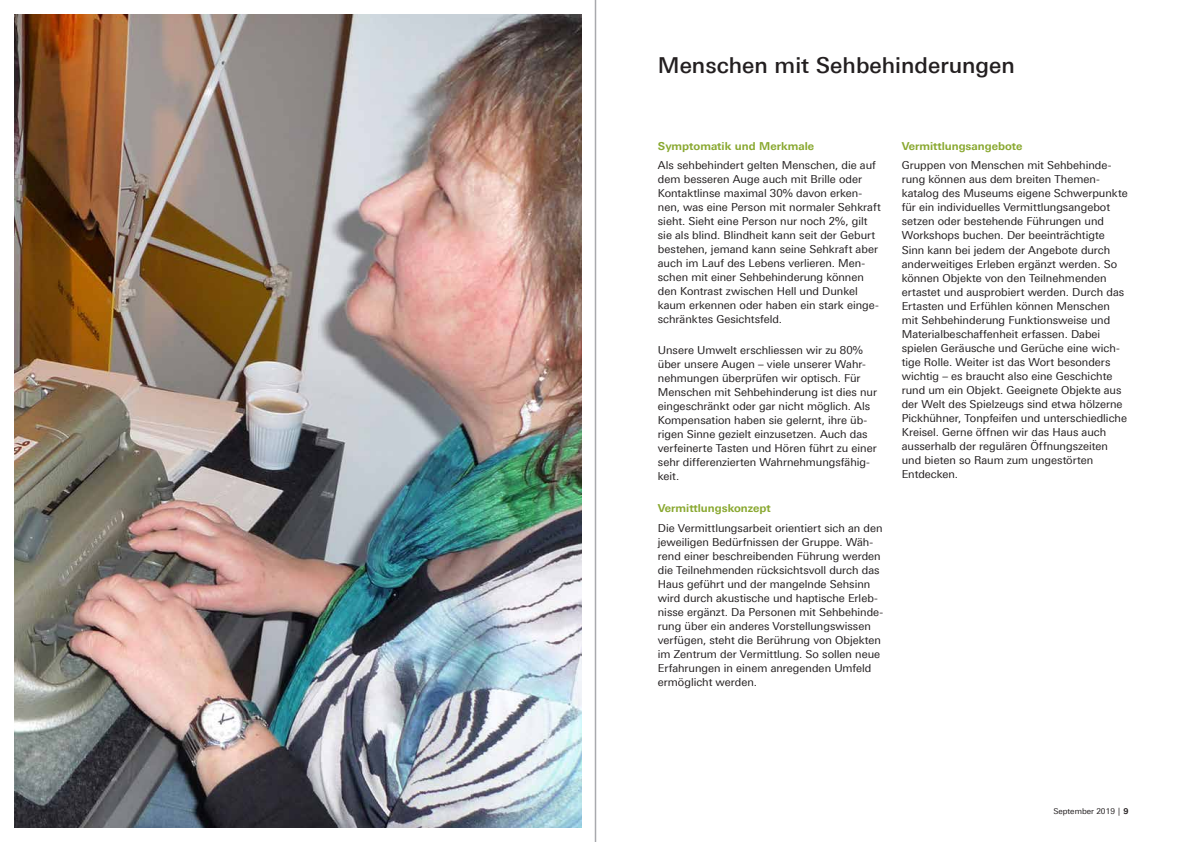
<style>
.page{position:relative;width:1191px;height:842px;background:#fff}
.page>*{position:absolute;margin:0;border:0;box-sizing:border-box;transform-origin:0 0}
.t1{font:500 22px "Linotype Univers 530";color:#231f20}
.t2{font:11px/14px "Linotype Univers 430";color:#231f20}
.t3{font:700 11px "Linotype Univers 630";color:#89a830}
.t4{font:8px "Linotype Univers 430";color:#231f20}
.s1{font-family:"Linotype Univers 630";font-weight:700}
</style>
<div class="page">
<img style="left:14px;top:14px;width:567px;height:814px">
<hr style="left:595px;top:0;width:1px;height:842px;background:#a8a9ad">
<h1 class="t1" style="left:658px;top:52px;width:358px">Menschen mit Sehbehinderungen</h1>
<p class="t3" style="left:658px;top:139px;width:158px">Symptomatik und Merkmale</p>
<p class="t2" style="left:658px;top:158px;width:224px">Als sehbehindert gelten Menschen, die auf dem besseren Auge auch mit Brille oder Kontaktlinse maximal 30% davon erken&shy;nen, was eine Person mit normaler Sehkraft sieht. Sieht eine Person nur noch 2%, gilt sie als blind. Blindheit kann seit der Geburt bestehen, jemand kann seine Sehkraft aber auch im Lauf des Lebens verlieren. Men&shy;schen mit einer Sehbehinderung können den Kontrast zwischen Hell und Dunkel kaum erkennen oder haben ein stark einge&shy;schränktes Gesichtsfeld.</p>
<p class="t2" style="left:658px;top:344px;width:220px">Unsere Umwelt erschliessen wir zu 80% über unsere Augen – viele unserer Wahr&shy;nehmungen überprüfen wir optisch. Für Menschen mit Sehbehinderung ist dies nur eingeschränkt oder gar nicht möglich. Als Kompensation haben sie gelernt, ihre üb&shy;rigen Sinne gezielt einzusetzen. Auch das verfeinerte Tasten und Hören führt zu einer sehr differenzierten Wahrnehmungsfähig&shy;keit.</p>
<p class="t3" style="left:658px;top:502px;width:114px">Vermittlungskonzept</p>
<p class="t2" style="left:658px;top:521px;width:227px">Die Vermittlungsarbeit orientiert sich an den jeweiligen Bedürfnissen der Gruppe. Wäh&shy;rend einer beschreibenden Führung werden die Teilnehmenden rücksichtsvoll durch das Haus geführt und der mangelnde Sehsinn wird durch akustische und haptische Erleb&shy;nisse ergänzt. Da Personen mit Sehbehinde&shy;rung über ein anderes Vorstellungswissen verfügen, steht die Berührung von Objekten im Zentrum der Vermittlung. So sollen neue Erfahrungen in einem anregenden Umfeld ermöglicht werden.</p>
<p class="t3" style="left:901px;top:139px;width:122px">Vermittlungsangebote</p>
<p class="t2" style="left:901px;top:159px;width:227px">Gruppen von Menschen mit Sehbehinde&shy;rung können aus dem breiten Themen&shy;katalog des Museums eigene Schwerpunkte für ein individuelles Vermittlungsangebot setzen oder bestehende Führungen und Workshops buchen. Der beeinträchtigte Sinn kann bei jedem der Angebote durch anderweitiges Erleben ergänzt werden. So können Objekte von den Teilnehmenden ertastet und ausprobiert werden. Durch das Ertasten und Erfühlen können Menschen mit Sehbehinderung Funktionsweise und Materialbeschaffenheit erfassen. Dabei spielen Geräusche und Gerüche eine wich&shy;tige Rolle. Weiter ist das Wort besonders wichtig – es braucht also eine Geschichte rund um ein Objekt. Geeignete Objekte aus der Welt des Spielzeugs sind etwa hölzerne Pickhühner, Tonpfeifen und unterschiedliche Kreisel. Gerne öffnen wir das Haus auch ausserhalb der regulären Öffnungszeiten und bieten so Raum zum ungestörten Entdecken.</p>
<p class="t4" style="left:1053px;top:806px;width:77px">September 2019 | <span class="s1">9</span></p>
</div>
